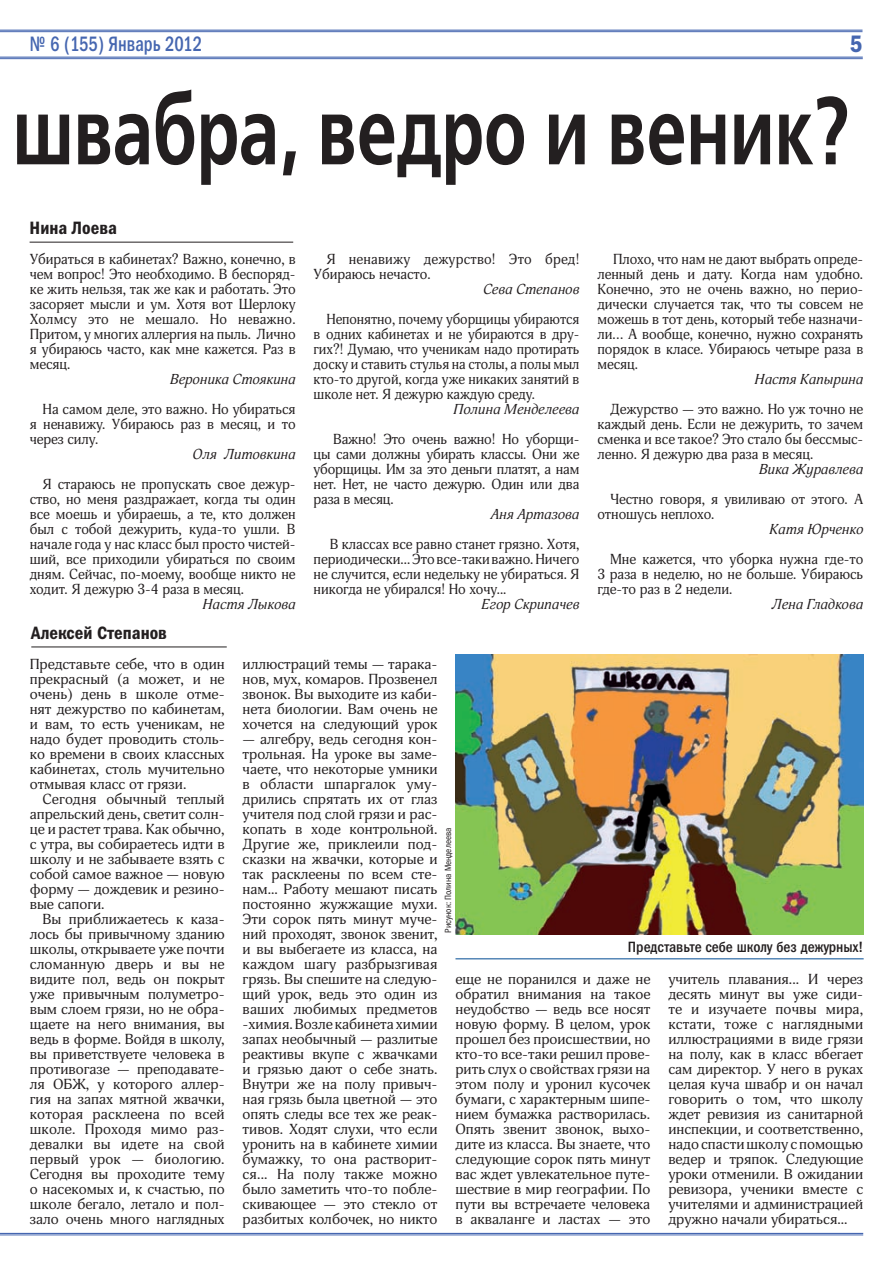
<style>
.page{position:relative;width:893px;height:1263px;background:#fff}
.page>*{position:absolute;margin:0;border:0;box-sizing:border-box;transform-origin:0 0}
.t1{font:600 96px "Free Set";color:#231f20;scale:.73 1}
.t2{font:24px "Franklin Gothic Demi Cond ITC";color:#4566b0}
.t3{font:21px "Franklin Gothic Medi Cond ITC";color:#4566b0;scale:.85 1}
.t4{font:18px "Franklin Gothic Demi Cond ITC";color:#231f20}
.t5{font:15px "Franklin Gothic Medi Cond ITC";color:#231f20}
.t6{font:14.25px/15px "Adonis";color:#231f20;text-align:justify;scale:1.05 1}
.t7{font:14.25px/15px "Adonis";color:#231f20;text-align:justify}
.t8{font:italic 14.25px "Adonis";color:#231f20}
.t9{font:14.25px/15px "Adonis";letter-spacing:.02em;color:#231f20}
.t10{font:9px "Franklin Gothic Book Cond ITC";color:#231f20}
</style>
<div class="page">
<hr style="left:0;top:31px;width:862px;height:1px;background:#4566b0">
<hr style="left:0;top:30px;width:862px;height:1px;background:#4566b0">
<hr style="left:0;top:58px;width:862px;height:1px;background:#4566b0">
<hr style="left:0;top:57px;width:862px;height:1px;background:#4566b0">
<hr style="left:0;top:1235px;width:863px;height:1px;background:#4566b0">
<hr style="left:0;top:1233px;width:863px;height:1px;background:#4566b0">
<hr style="left:30px;top:242px;width:263px;height:1px;background:#231f20">
<hr style="left:31px;top:647px;width:196px;height:1px;background:#231f20">
<img style="left:455px;top:654px;width:408px;height:280px">
<hr style="left:455px;top:959px;width:408px;height:1px;background:#014a93">
<h3 class="t3" style="left:30px;top:36px;width:204px">№ 6 (155) Январь 2012</h3>
<h2 class="t2" style="left:849px;top:35px;width:14px">5</h2>
<h1 class="t1" style="left:13px;top:92px;width:1149px">швабра, ведро и веник?</h1>
<p class="t4" style="left:30px;top:222px;width:89px">Нина Лоева</p>
<p class="t7" style="left:30px;top:253px;width:267px">Убираться в кабинетах? Важно, конечно, в чем вопрос! Это необходимо. В беспоряд&shy;ке жить нельзя, так же как и работать. Это засоряет мысли и ум. Хотя вот Шерлоку Холмсу это не мешало. Но неважно.<br>Притом, у многих аллергия на пыль. Лично я убираюсь часто, как мне кажется. Раз в месяц.</p>
<p class="t8" style="left:170px;top:374px;width:127px">Вероника Стоякина</p>
<p class="t7" style="left:30px;top:403px;width:267px;text-indent:13px">На самом деле, это важно. Но убираться я ненавижу. Убираюсь раз в месяц, и то через силу.</p>
<p class="t8" style="left:192px;top:449px;width:105px">Оля Литовкина</p>
<p class="t7" style="left:30px;top:478px;width:267px;text-indent:13px">Я стараюсь не пропускать свое дежур&shy;ство, но меня раздражает, когда ты один все моешь и убираешь, а те, кто должен был с тобой дежурить, куда-то ушли. В начале года у нас класс был просто чистей&shy;ший, все приходили убираться по своим дням. Сейчас, по-моему, вообще никто не ходит. Я дежурю 3-4 раза в месяц.</p>
<p class="t8" style="left:202px;top:599px;width:95px">Настя Лыкова</p>
<p class="t4" style="left:31px;top:627px;width:137px">Алексей Степанов</p>
<p class="t9" style="left:313px;top:254px;width:267px;text-indent:13px">Я ненавижу дежурство! Это бред!<br>Убираюсь нечасто.</p>
<p class="t8" style="left:483px;top:284px;width:98px">Сева Степанов</p>
<p class="t7" style="left:313px;top:313px;width:267px;text-indent:13px">Непонятно, почему уборщицы убираются в одних кабинетах и не убираются в дру&shy;гих?! Думаю, что ученикам надо протирать доску и ставить стулья на столы, а полы мыл кто-то другой, когда уже никаких занятий в школе нет. Я дежурю каждую среду.</p>
<p class="t8" style="left:453px;top:404px;width:127px">Полина Менделеева</p>
<p class="t7" style="left:313px;top:433px;width:267px;text-indent:20px">Важно! Это очень важно! Но уборщи&shy;цы сами должны убирать классы. Они же уборщицы. Им за это деньги платят, а нам нет. Нет, не часто дежурю. Один или два раза в месяц.</p>
<p class="t8" style="left:490px;top:509px;width:90px">Аня Артазова</p>
<p class="t7" style="left:313px;top:538px;width:267px;text-indent:16px">В классах все равно станет грязно. Хотя, периодически... Это все-таки важно. Ничего не случится, если недельку не убираться. Я никогда не убирался! Но хочу...</p>
<p class="t8" style="left:481px;top:599px;width:99px">Егор Скрипачев</p>
<p class="t7" style="left:597px;top:254px;width:267px;text-indent:16px">Плохо, что нам не дают выбрать опреде&shy;ленный день и дату. Когда нам удобно.<br>Конечно, это не очень важно, но перио&shy;дически случается так, что ты совсем не можешь в тот день, который тебе назначи&shy;ли… А вообще, конечно, нужно сохранять порядок в класе. Убираюсь четыре раза в месяц.</p>
<p class="t8" style="left:754px;top:374px;width:110px">Настя Капырина</p>
<p class="t7" style="left:597px;top:404px;width:267px;text-indent:13px">Дежурство — это важно. Но уж точно не каждый день. Если не дежурить, то зачем сменка и все такое? Это стало бы бессмыс&shy;ленно. Я дежурю два раза в месяц.</p>
<p class="t8" style="left:759px;top:464px;width:106px">Вика Журавлева</p>
<p class="t7" style="left:597px;top:493px;width:267px;text-indent:13px">Честно говоря, я увиливаю от этого. А отношусь неплохо.</p>
<p class="t8" style="left:769px;top:524px;width:95px">Катя Юрченко</p>
<p class="t7" style="left:597px;top:553px;width:267px;text-indent:13px">Мне кажется, что уборка нужна где-то 3 раза в неделю, но не больше. Убираюсь где-то раз в 2 недели.</p>
<p class="t8" style="left:771px;top:599px;width:93px">Лена Гладкова</p>
<p class="t6" style="left:30px;top:658px;width:187px">Представьте себе, что в один прекрасный (а может, и не очень) день в школе отме&shy;нят дежурство по кабинетам, и вам, то есть ученикам, не надо будет проводить столь&shy;ко времени в своих классных кабинетах, столь мучительно отмывая класс от грязи.</p>
<p class="t6" style="left:30px;top:793px;width:187px;text-indent:13px">Сегодня обычный теплый апрельский день, светит солн&shy;це и растет трава. Как обычно, с утра, вы собираетесь идти в школу и не забываете взять с собой самое важное — новую форму — дождевик и резино&shy;вые сапоги.</p>
<p class="t6" style="left:30px;top:913px;width:187px;text-indent:13px">Вы приближаетесь к каза&shy;лось бы привычному зданию школы, открываете уже почти сломанную дверь и вы не видите пол, ведь он покрыт уже привычным полуметро&shy;вым слоем грязи, но не обра&shy;щаете на него внимания, вы ведь в форме. Войдя в школу, вы приветствуете человека в противогазе — преподавате&shy;ля ОБЖ, у которого аллер&shy;гия на запах мятной жвачки, которая расклеена по всей школе. Проходя мимо раз&shy;девалки вы идете на свой первый урок — биологию.<br>Сегодня вы проходите тему о насекомых и, к счастью, по школе бегало, летало и пол&shy;зало очень много наглядных</p>
<p class="t6" style="left:242px;top:659px;width:187px">иллюстраций темы — тарака&shy;нов, мух, комаров. Прозвенел звонок. Вы выходите из каби&shy;нета биологии. Вам очень не хочется на следующий урок</p>
<p class="t6" style="left:242px;top:733px;width:187px">— алгебру, ведь сегодня кон&shy;трольная. На уроке вы заме&shy;чаете, что некоторые умники в области шпаргалок уму&shy;дрились спрятать их от глаз учителя под слой грязи и рас&shy;копать в ходе контрольной.<br>Другие же, приклеили под&shy;сказки на жвачки, которые и так расклеены по всем сте&shy;нам... Работу мешают писать постоянно жужжащие мухи.<br>Эти сорок пять минут муче&shy;ний проходят, звонок звенит, и вы выбегаете из класса, на каждом шагу разбрызгивая грязь. Вы спешите на следую&shy;щий урок, ведь это один из ваших любимых предметов -химия. Возле кабинета химии запах необычный — разлитые реактивы вкупе с жвачками и грязью дают о себе знать.<br>Внутри же на полу привыч&shy;ная грязь была цветной — это опять следы все тех же реак&shy;тивов. Ходят слухи, что если уронить на в кабинете химии бумажку, то она растворит&shy;ся... На полу также можно было заметить что-то побле&shy;скивающее — это стекло от разбитых колбочек, но никто</p>
<p class="t10" style="left:445px;top:933px;width:107px;rotate:-90deg">Рисунок: Полина Менделеева</p>
<p class="t5" style="left:628px;top:942px;width:237px">Представьте себе школу без дежурных!</p>
<p class="t6" style="left:455px;top:974px;width:187px">еще не поранился и даже не обратил внимания на такое неудобство — ведь все носят новую форму. В целом, урок прошел без происшествии, но кто-то все-таки решил прове&shy;рить слух о свойствах грязи на этом полу и уронил кусочек бумаги, с характерным шипе&shy;нием бумажка растворилась.<br>Опять звенит звонок, выхо&shy;дите из класса. Вы знаете, что следующие сорок пять минут вас ждет увлекательное путе&shy;шествие в мир географии. По пути вы встречаете человека в акваланге и ластах — это</p>
<p class="t6" style="left:668px;top:974px;width:187px">учитель плавания... И через десять минут вы уже сиди&shy;те и изучаете почвы мира, кстати, тоже с наглядными иллюстрациями в виде грязи на полу, как в класс вбегает сам директор. У него в руках целая куча швабр и он начал говорить о том, что школу ждет ревизия из санитарной инспекции, и соответственно, надо спасти школу с помощью ведер и тряпок. Следующие уроки отменили. В ожидании ревизора, ученики вместе с учителями и администрацией дружно начали убираться...</p>
</div>
